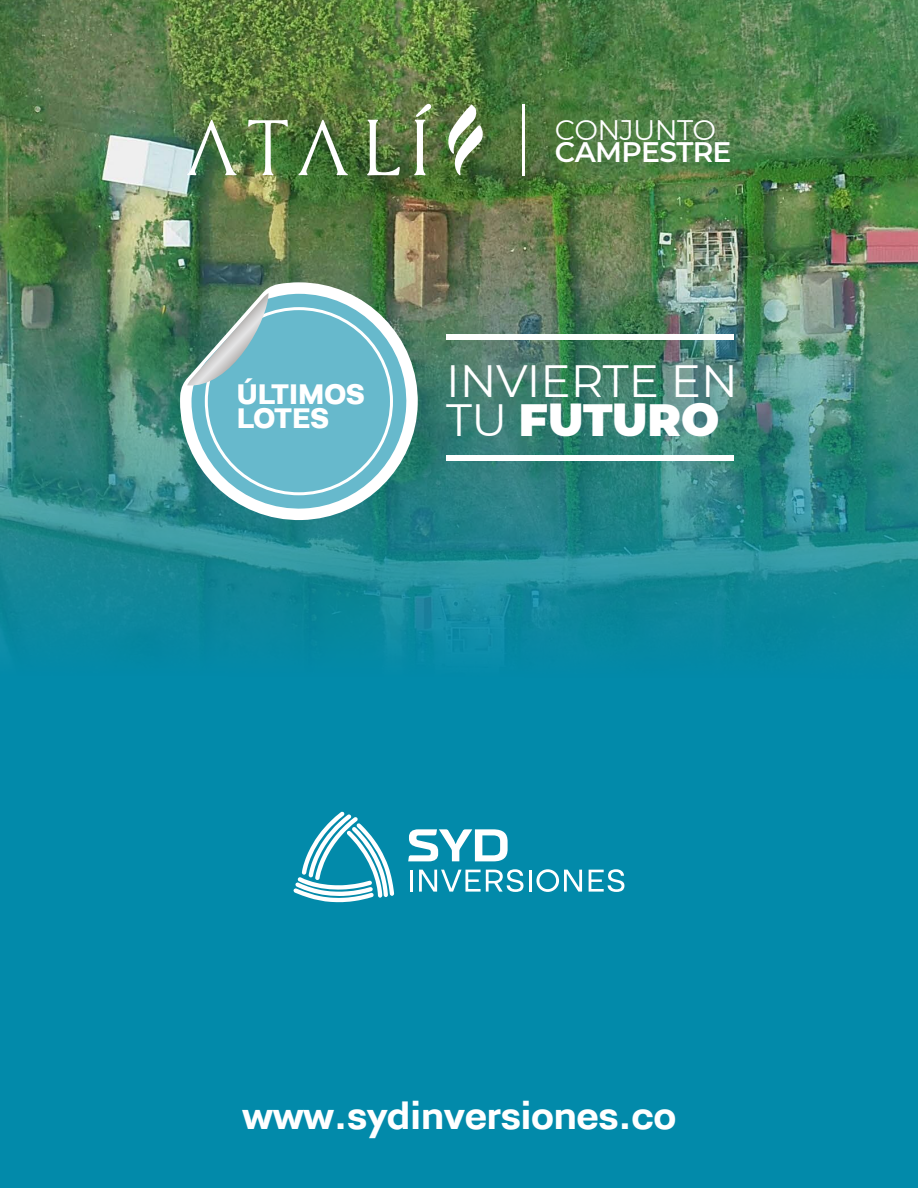
<style>
.page{position:relative;width:918px;height:1188px;background:#fff}
.page>*{position:absolute;margin:0;border:0;box-sizing:border-box;transform-origin:0 0}
.t1{font:700 45.3px "Berka";letter-spacing:-.01em;color:#fff}
.t2{font:45.15px/38.7px "Montserrat";color:#fff}
.t3{font:800 32.25px/23.7px "Berka";color:#fff}
.t4{font:600 28.2px "Montserrat";letter-spacing:-.025em;color:#fff}
.t5{font:28.2px "Montserrat";letter-spacing:-.025em;color:#fff}
.s1{font-weight:900}
</style>
<div class="page">
<img style="left:0;top:0;width:918px;height:214px">
<img style="left:0;top:214px;width:918px;height:974px">
<svg style="left:187px;top:120px;width:50px;height:55px"></svg>
<svg style="left:298px;top:120px;width:50px;height:55px"></svg>
<svg style="left:448px;top:104px;width:35px;height:72px"></svg>
<svg style="left:367px;top:120px;width:33px;height:55px"></svg>
<svg style="left:248px;top:120px;width:40px;height:55px;background:#70945f"></svg>
<svg style="left:414px;top:103px;width:17px;height:72px"></svg>
<hr style="left:522px;top:104px;width:3px;height:71px;background:#fff">
<img style="left:180px;top:282px;width:239px;height:240px">
<svg style="left:192px;top:294px;width:217px;height:217px;background:#76bbc9"></svg>
<svg style="left:187px;top:293px;width:82px;height:96px;background:#78a49f"></svg>
<div style="left:446px;top:334px;width:288px;height:5px;background:#fff"></div>
<div style="left:446px;top:455px;width:288px;height:6px;background:#fff"></div>
<svg style="left:293px;top:812px;width:101px;height:90px"></svg>
<svg style="left:408px;top:829px;width:100px;height:32px"></svg>
<hr style="left:410px;top:870px;width:2px;height:22px;background:#fff">
<svg style="left:419px;top:869px;width:105px;height:23px"></svg>
<hr style="left:529px;top:870px;width:3px;height:22px;background:#fff">
<svg style="left:536px;top:869px;width:46px;height:23px"></svg>
<svg style="left:589px;top:869px;width:35px;height:23px"></svg>
<p class="t3" style="left:237px;top:382px;width:130px">ÚLTIMOS<br>LOTES</p>
<p class="t5" style="left:555px;top:110px;width:163px">CONJUNTO</p>
<p class="t4" style="left:555px;top:132px;width:178px">CAMPESTRE</p>
<p class="t2" style="left:446px;top:360px;width:293px">INVIERTE EN<br>TU <span class="s1">FUTURO</span></p>
<p class="t1" style="left:242px;top:1092px;width:436px">www.sydinversiones.co</p>
</div>
